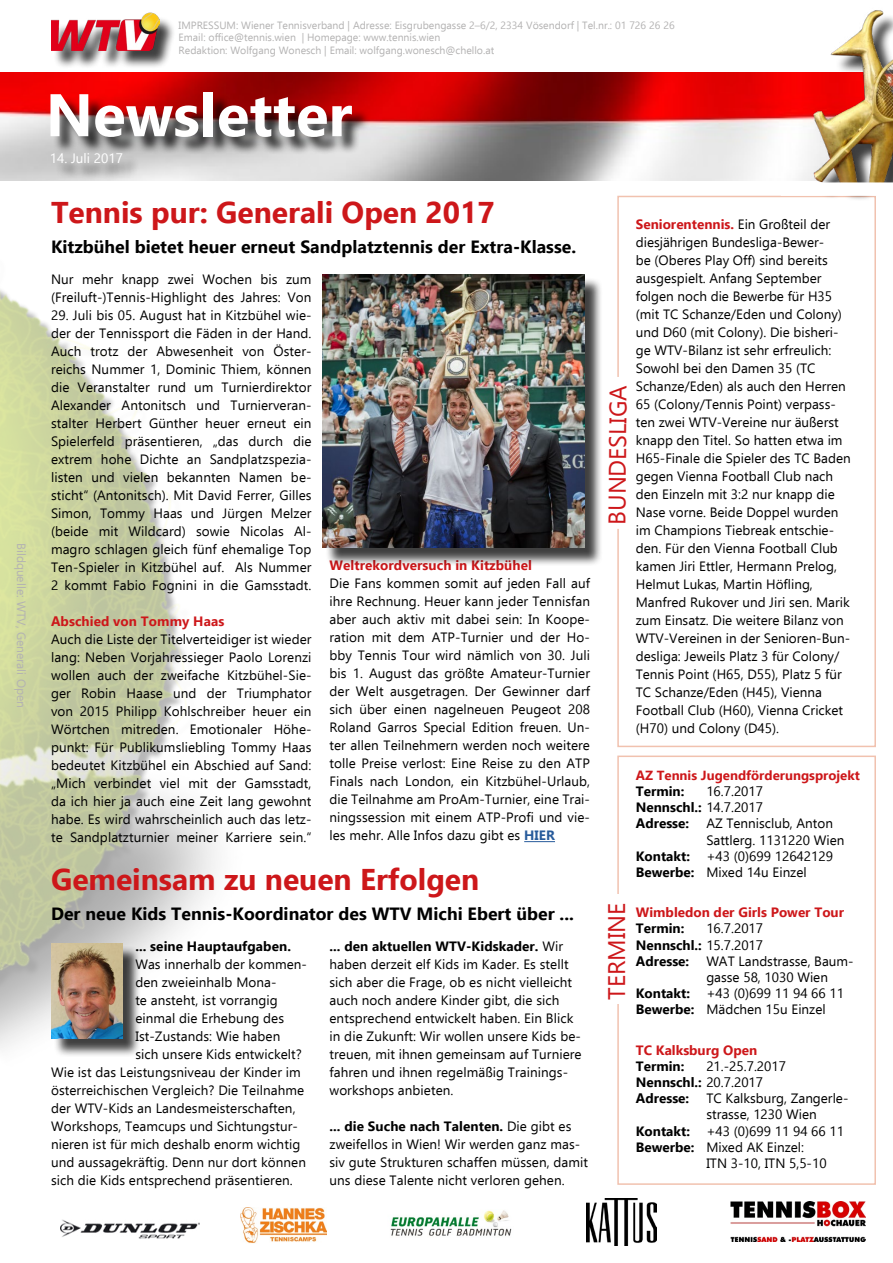
<style>
.page{position:relative;width:893px;height:1263px;background:#fff}
.page>*{position:absolute;margin:0;border:0;box-sizing:border-box;transform-origin:0 0}
.t1{font:700 60px "Ebrima";color:#fff}
.t2{font:700 30px "Ebrima";color:#cd171a}
.t3{font:24px "Ebrima";color:#cd171a}
.t4{font:700 17.7px "Ebrima";color:#000}
.t5{font:13.5px/18px "Ebrima";letter-spacing:.005em;color:#000;text-align:justify}
.t6{font:700 13.5px "Ebrima";letter-spacing:.005em;color:#cd171a}
.t7{font:700 13.5px "Ebrima";letter-spacing:.005em;color:#000}
.t8{font:13.5px "Ebrima";color:#fff}
.t9{font:700 13.2px "Ebrima";color:#cd171a}
.t10{font:12px "Ebrima";color:#b3b2b2}
.t11{font:10.5px/12.6px "Ebrima";color:#b3b2b2}
.s1{font-weight:700;color:#275b9b}
.s2{font-weight:700}
.s3{font-weight:700;color:#cd171a}
</style>
<div class="page">
<img style="left:0;top:274px;width:374px;height:775px">
<div style="left:617px;top:755px;width:259px;height:430px;border:2px solid #f1c2af"></div>
<img style="left:0;top:73px;width:808px;height:108px">
<div style="left:603px;top:894px;width:29px;height:110px;background:#fff"></div>
<div style="left:617px;top:196px;width:259px;height:551px;border:2px solid #f1c2af"></div>
<svg style="left:617px;top:377px;width:3px;height:152px"></svg>
<img style="left:60px;top:1219px;width:139px;height:20px">
<img style="left:240px;top:1208px;width:86px;height:35px">
<img style="left:731px;top:1201px;width:135px;height:41px">
<img style="left:390px;top:1210px;width:122px;height:26px">
<img style="left:586px;top:1198px;width:70px;height:47px">
<hr style="left:524px;top:841px;width:31px;height:1px;background:#275b9b">
<div style="left:53px;top:94px;width:317px;height:61px;background:#000;opacity:.75"></div>
<div style="left:55px;top:155px;width:85px;height:26px;background:#000;opacity:.75"></div>
<div style="left:53px;top:16px;width:123px;height:52px;background:#000;opacity:.75"></div>
<img style="left:51px;top:12px;width:108px;height:38px">
<div style="left:54px;top:946px;width:87px;height:112px;background:#000;opacity:.75"></div>
<img style="left:51px;top:943px;width:72px;height:96px">
<div style="left:325px;top:277px;width:277px;height:289px;background:#000;opacity:.75"></div>
<img style="left:323px;top:275px;width:261px;height:272px">
<img style="left:808px;top:10px;width:85px;height:172px">
<svg style="left:781px;top:182px;width:112px;height:26px"></svg>
<p class="t10" style="left:30px;top:543px;width:166px;rotate:90deg">Bildquelle: WTV, Generali Open</p>
<p class="t11" style="left:179px;top:18px;width:498px">IMPRESSUM: Wiener Tennisverband | Adresse: Eisgrubengasse 2–6/2, 2334 Vösendorf | Tel.nr.: 01 726 26 26<br>Email: office@tennis.wien | Homepage: www.tennis.wien<br>Redaktion: Wolfgang Wonesch | Email: wolfgang.wonesch@chello.at</p>
<h1 class="t1" style="left:46px;top:70px;width:308px">Newsletter</h1>
<p class="t8" style="left:50px;top:148px;width:74px">14. Juli 2017</p>
<h2 class="t2" style="left:51px;top:190px;width:445px">Tennis pur: Generali Open 2017</h2>
<h3 class="t4" style="left:51px;top:234px;width:527px">Kitzbühel bietet heuer erneut Sandplatztennis der Extra-Klasse.</h3>
<p class="t5" style="left:51px;top:270px;width:262px">Nur mehr knapp zwei Wochen bis zum (Freiluft-)Tennis-Highlight des Jahres: Von</p>
<p class="t5" style="left:51px;top:306px;width:262px">29. Juli bis 05. August hat in Kitzbühel wie&shy;der der Tennissport die Fäden in der Hand.<br>Auch trotz der Abwesenheit von Öster&shy;reichs Nummer 1, Dominic Thiem, können die Veranstalter rund um Turnierdirektor Alexander Antonitsch und Turnierveran&shy;stalter Herbert Günther heuer erneut ein Spielerfeld präsentieren, „das durch die extrem hohe Dichte an Sandplatzspezia&shy;listen und vielen bekannten Namen be&shy;sticht“ (Antonitsch). Mit David Ferrer, Gilles Simon, Tommy Haas und Jürgen Melzer (beide mit Wildcard) sowie Nicolas Al&shy;magro schlagen gleich fünf ehemalige Top Ten-Spieler in Kitzbühel auf. Als Nummer 2 kommt Fabio Fognini in die Gamsstadt.</p>
<p class="t6" style="left:51px;top:611px;width:175px">Abschied von Tommy Haas</p>
<p class="t5" style="left:51px;top:629px;width:262px">Auch die Liste der Titelverteidiger ist wieder lang: Neben Vorjahressieger Paolo Lorenzi wollen auch der zweifache Kitzbühel-Sie&shy;ger Robin Haase und der Triumphator von 2015 Philipp Kohlschreiber heuer ein Wörtchen mitreden. Emotionaler Höhe&shy;punkt: Für Publikumsliebling Tommy Haas bedeutet Kitzbühel ein Abschied auf Sand: „Mich verbindet viel mit der Gamsstadt, da ich hier ja auch eine Zeit lang gewohnt habe. Es wird wahrscheinlich auch das letz&shy;te Sandplatzturnier meiner Karriere sein.“</p>
<p class="t6" style="left:329px;top:556px;width:204px">Weltrekordversuch in Kitzbühel</p>
<p class="t5" style="left:329px;top:574px;width:262px">Die Fans kommen somit auf jeden Fall auf ihre Rechnung. Heuer kann jeder Tennisfan aber auch aktiv mit dabei sein: In Koope&shy;ration mit dem ATP-Turnier und der Ho&shy;bby Tennis Tour wird nämlich von 30. Juli bis 1. August das größte Amateur-Turnier der Welt ausgetragen. Der Gewinner darf sich über einen nagelneuen Peugeot 208<br>Roland Garros Special Edition freuen. Un&shy;ter allen Teilnehmern werden noch weitere tolle Preise verlost: Eine Reise zu den ATP Finals nach London, ein Kitzbühel-Urlaub, die Teilnahme am ProAm-Turnier, eine Trai&shy;ningssession mit einem ATP-Profi und vie&shy;les mehr. Alle Infos dazu gibt es <span class="s1">HIER</span></p>
<h2 class="t2" style="left:51px;top:856px;width:430px">Gemeinsam zu neuen Erfolgen</h2>
<h3 class="t4" style="left:51px;top:900px;width:524px">Der neue Kids Tennis-Koordinator des WTV Michi Ebert über ...</h3>
<p class="t7" style="left:135px;top:936px;width:157px">... seine Hauptaufgaben.</p>
<p class="t5" style="left:135px;top:955px;width:173px">Was innerhalb der kommen-</p>
<p class="t5" style="left:135px;top:973px;width:143px">den zweieinhalb Mona-</p>
<p class="t5" style="left:135px;top:991px;width:144px">te ansteht, ist vorrangig</p>
<p class="t5" style="left:135px;top:1009px;width:150px">einmal die Erhebung des</p>
<p class="t5" style="left:135px;top:1027px;width:147px">Ist-Zustands: Wie haben</p>
<p class="t5" style="left:135px;top:1045px;width:168px">sich unsere Kids entwickelt?</p>
<p class="t5" style="left:51px;top:1063px;width:251px">Wie ist das Leistungsniveau der Kinder im</p>
<p class="t5" style="left:51px;top:1081px;width:255px">österreichischen Vergleich? Die Teilnahme</p>
<p class="t5" style="left:51px;top:1099px;width:246px">der WTV-Kids an Landesmeisterschaften,</p>
<p class="t5" style="left:51px;top:1117px;width:248px">Workshops, Teamcups und Sichtungstur-</p>
<p class="t5" style="left:51px;top:1135px;width:251px">nieren ist für mich deshalb enorm wichtig</p>
<p class="t5" style="left:51px;top:1153px;width:256px">und aussagekräftig. Denn nur dort können</p>
<p class="t5" style="left:51px;top:1171px;width:243px">sich die Kids entsprechend präsentieren.</p>
<p class="t5" style="left:329px;top:937px;width:254px;text-align:left"><span class="s2">... den aktuellen WTV-Kidskader.</span> Wir haben derzeit elf Kids im Kader. Es stellt sich aber die Frage, ob es nicht vielleicht auch noch andere Kinder gibt, die sich entsprechend entwickelt haben. Ein Blick in die Zukunft: Wir wollen unsere Kids be&shy;treuen, mit ihnen gemeinsam auf Turniere fahren und ihnen regelmäßig Trainings&shy;workshops anbieten.</p>
<p class="t5" style="left:329px;top:1117px;width:260px;text-align:left"><span class="s2">... die Suche nach Talenten.</span> Die gibt es zweifellos in Wien! Wir werden ganz mas&shy;siv gute Strukturen schaffen müssen, damit uns diese Talente nicht verloren gehen.</p>
<h3 class="t3" style="left:601px;top:525px;width:141px;rotate:-90deg">BUNDESLIGA</h3>
<p class="t5" style="left:636px;top:215px;width:216px;text-align:left"><span class="s3">Seniorentennis.</span> Ein Großteil der diesjährigen Bundesliga-Bewer-<br>be (Oberes Play Off) sind bereits ausgespielt. Anfang September folgen noch die Bewerbe für H35 (mit TC Schanze/Eden und Colony) und D60 (mit Colony). Die bisheri&shy;ge WTV-Bilanz ist sehr erfreulich:<br>Sowohl bei den Damen 35 (TC Schanze/Eden) als auch den Herren 65 (Colony/Tennis Point) verpass&shy;ten zwei WTV-Vereine nur äußerst knapp den Titel. So hatten etwa im H65-Finale die Spieler des TC Baden gegen Vienna Football Club nach den Einzeln mit 3:2 nur knapp die Nase vorne. Beide Doppel wurden im Champions Tiebreak entschie&shy;den. Für den Vienna Football Club kamen Jiri Ettler, Hermann Prelog, Helmut Lukas, Martin Höfling, Manfred Rukover und Jiri sen. Marik zum Einsatz. Die weitere Bilanz von WTV-Vereinen in der Senioren-Bun&shy;desliga: Jeweils Platz 3 für Colony/ Tennis Point (H65, D55), Platz 5 für TC Schanze/Eden (H45), Vienna Football Club (H60), Vienna Cricket (H70) und Colony (D45).</p>
<h3 class="t3" style="left:599px;top:1000px;width:99px;rotate:-90deg">TERMINE</h3>
<p class="t9" style="left:636px;top:765px;width:226px">AZ Tennis Jugendförderungsprojekt</p>
<p class="t7" style="left:636px;top:781px;width:50px">Termin:</p>
<p class="t5" style="left:636px;top:783px;width:129px;line-height:16.2px;text-indent:70px">16.7.2017<br><span class="s2">Nennschl.:</span> 14.7.2017<br><span class="s2">Adresse:</span></p>
<p class="t5" style="left:706px;top:814px;width:128px">AZ Tennisclub, Anton</p>
<p class="t5" style="left:706px;top:830px;width:140px">Sattlerg. 1131220 Wien</p>
<p class="t5" style="left:636px;top:847px;width:199px"><span class="s2">Kontakt:</span> +43 (0)699 12642129</p>
<p class="t5" style="left:636px;top:863px;width:172px"><span class="s2">Bewerbe:</span> Mixed 14u Einzel</p>
<p class="t6" style="left:636px;top:902px;width:210px">Wimbledon der Girls Power Tour</p>
<p class="t7" style="left:636px;top:919px;width:50px">Termin:</p>
<p class="t5" style="left:636px;top:920px;width:129px;line-height:16.2px;text-indent:70px">16.7.2017<br><span class="s2">Nennschl.:</span> 15.7.2017<br><span class="s2">Adresse:</span></p>
<p class="t5" style="left:706px;top:952px;width:149px">WAT Landstrasse, Baum-</p>
<p class="t5" style="left:706px;top:968px;width:123px">gasse 58, 1030 Wien</p>
<p class="t5" style="left:636px;top:984px;width:210px"><span class="s2">Kontakt:</span> +43 (0)699 11 94 66 11</p>
<p class="t5" style="left:636px;top:1000px;width:191px"><span class="s2">Bewerbe:</span> Mädchen 15u Einzel</p>
<p class="t6" style="left:636px;top:1040px;width:123px">TC Kalksburg Open</p>
<p class="t7" style="left:636px;top:1056px;width:50px">Termin:</p>
<p class="t5" style="left:636px;top:1058px;width:152px;line-height:16.2px;text-align:left;text-indent:70px">21.-25.7.2017<br><span class="s2">Nennschl.:</span> 20.7.2017<br><span class="s2">Adresse:</span></p>
<p class="t5" style="left:706px;top:1089px;width:144px">TC Kalksburg, Zangerle-</p>
<p class="t5" style="left:706px;top:1105px;width:112px">strasse, 1230 Wien</p>
<p class="t5" style="left:636px;top:1121px;width:210px"><span class="s2">Kontakt:</span> +43 (0)699 11 94 66 11</p>
<p class="t5" style="left:636px;top:1138px;width:170px"><span class="s2">Bewerbe:</span> Mixed AK Einzel:</p>
<p class="t5" style="left:706px;top:1154px;width:122px">ITN 3-10, ITN 5,5-10</p>
</div>
